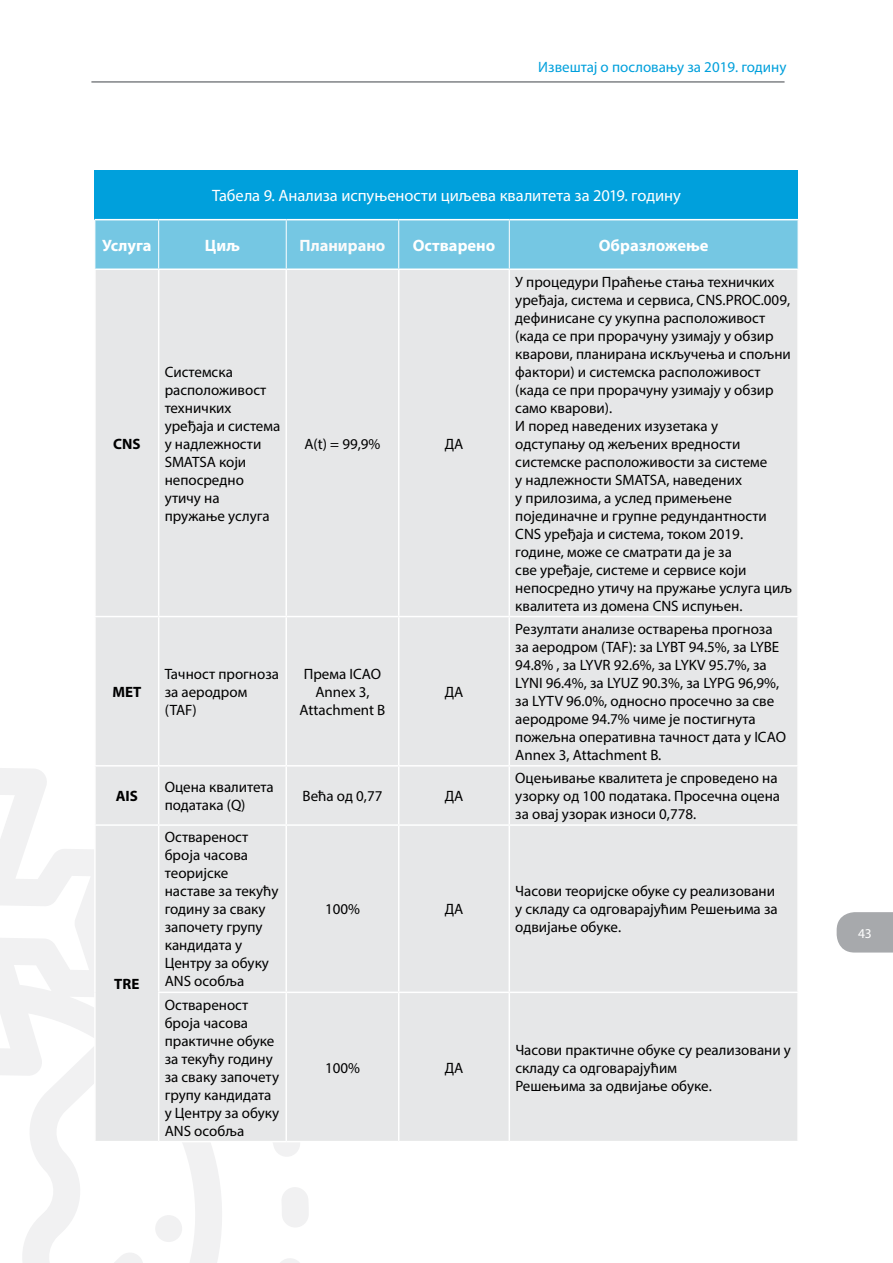
<style>
.page{position:relative;width:893px;height:1263px;background:#fff}
.page>*{position:absolute;margin:0;border:0;box-sizing:border-box;transform-origin:0 0}
.t1{font:16.5px "Myriad Pro";letter-spacing:-.005em;color:#fff}
.t2{font:700 16.5px "Myriad Pro";color:#fff}
.t3{font:700 16.5px "Myriad Pro";color:#fbfbfb}
.t4{font:15px/18px "Myriad Pro";color:#000}
.t5{font:15px "Myriad Pro";color:#00a0dc}
.t6{font:700 15px "Myriad Pro";color:#000}
.t7{font:13.5px "Myriad Pro";color:#fff}
</style>
<div class="page">
<svg style="left:0;top:768px;width:222px;height:495px"></svg>
<svg style="left:282px;top:1187px;width:27px;height:40px"></svg>
<svg style="left:280px;top:1258px;width:20px;height:5px"></svg>
<svg style="left:273px;top:1143px;width:27px;height:14px"></svg>
<svg style="left:155px;top:1215px;width:27px;height:27px"></svg>
<div style="left:95px;top:170px;width:703px;height:50px;background:#00a0dc"></div>
<div style="left:96px;top:220px;width:702px;height:48px;background:#75c7e3"></div>
<div style="left:96px;top:270px;width:701px;height:871px;background:#e6e7e8"></div>
<hr style="left:95px;top:219px;width:64px;height:1px;background:#fff">
<hr style="left:159px;top:219px;width:127px;height:1px;background:#fff">
<hr style="left:286px;top:219px;width:113px;height:1px;background:#fff">
<hr style="left:399px;top:219px;width:110px;height:1px;background:#fff">
<hr style="left:509px;top:219px;width:289px;height:1px;background:#fff">
<hr style="left:158px;top:220px;width:1px;height:48px;background:#fff">
<hr style="left:286px;top:220px;width:1px;height:48px;background:#fff">
<hr style="left:398px;top:220px;width:1px;height:48px;background:#fff">
<hr style="left:509px;top:220px;width:1px;height:48px;background:#fff">
<hr style="left:158px;top:270px;width:1px;height:346px;background:#fff">
<hr style="left:285px;top:270px;width:2px;height:346px;background:#fff">
<hr style="left:398px;top:270px;width:1px;height:346px;background:#fff">
<hr style="left:509px;top:270px;width:1px;height:346px;background:#fff">
<hr style="left:94px;top:616px;width:65px;height:1px;background:#fff">
<hr style="left:159px;top:616px;width:127px;height:1px;background:#fff">
<hr style="left:158px;top:617px;width:1px;height:148px;background:#fff">
<hr style="left:286px;top:616px;width:113px;height:1px;background:#fff">
<hr style="left:285px;top:617px;width:2px;height:148px;background:#fff">
<hr style="left:399px;top:616px;width:110px;height:1px;background:#fff">
<hr style="left:398px;top:617px;width:1px;height:148px;background:#fff">
<hr style="left:509px;top:616px;width:290px;height:1px;background:#fff">
<hr style="left:509px;top:617px;width:1px;height:148px;background:#fff">
<hr style="left:94px;top:765px;width:65px;height:1px;background:#fff">
<hr style="left:94px;top:766px;width:2px;height:58px;background:#fff">
<hr style="left:159px;top:765px;width:127px;height:1px;background:#fff">
<hr style="left:158px;top:766px;width:1px;height:58px;background:#fff">
<hr style="left:286px;top:765px;width:113px;height:1px;background:#fff">
<hr style="left:285px;top:766px;width:2px;height:58px;background:#fff">
<hr style="left:399px;top:765px;width:110px;height:1px;background:#fff">
<hr style="left:398px;top:766px;width:1px;height:58px;background:#fff">
<hr style="left:509px;top:765px;width:290px;height:1px;background:#fff">
<hr style="left:509px;top:766px;width:1px;height:58px;background:#fff">
<hr style="left:94px;top:824px;width:65px;height:2px;background:#fff">
<hr style="left:94px;top:826px;width:2px;height:166px;background:#fff">
<hr style="left:94px;top:992px;width:2px;height:149px;background:#fff">
<hr style="left:159px;top:824px;width:127px;height:2px;background:#fff">
<hr style="left:158px;top:826px;width:1px;height:165px;background:#fff">
<hr style="left:286px;top:824px;width:113px;height:2px;background:#fff">
<hr style="left:285px;top:826px;width:2px;height:165px;background:#fff">
<hr style="left:399px;top:824px;width:110px;height:2px;background:#fff">
<hr style="left:398px;top:826px;width:1px;height:165px;background:#fff">
<hr style="left:509px;top:824px;width:290px;height:2px;background:#fff">
<hr style="left:509px;top:826px;width:1px;height:165px;background:#fff">
<hr style="left:158px;top:991px;width:128px;height:2px;background:#fff">
<hr style="left:158px;top:993px;width:1px;height:148px;background:#fff">
<hr style="left:286px;top:991px;width:113px;height:2px;background:#fff">
<hr style="left:285px;top:993px;width:2px;height:148px;background:#fff">
<hr style="left:399px;top:991px;width:110px;height:2px;background:#fff">
<hr style="left:398px;top:993px;width:1px;height:148px;background:#fff">
<hr style="left:509px;top:991px;width:290px;height:2px;background:#fff">
<hr style="left:509px;top:993px;width:1px;height:148px;background:#fff">
<hr style="left:94px;top:1141px;width:65px;height:1px;background:#fff">
<hr style="left:159px;top:1141px;width:127px;height:1px;background:#fff">
<hr style="left:91px;top:81px;width:693px;height:2px;background:#808285">
<svg style="left:837px;top:912px;width:56px;height:40px;background:#abadb0"></svg>
<p class="t5" style="left:538px;top:58px;width:250px">Извештај о пословању за 2019. годину</p>
<p class="t1" style="left:212px;top:185px;width:470px">Табела 9. Анализа испуњености циљева квалитета за 2019. годину</p>
<p class="t2" style="left:102px;top:234px;width:51px">Услуга</p>
<p class="t2" style="left:205px;top:234px;width:36px">Циљ</p>
<p class="t3" style="left:299px;top:234px;width:87px">Планирано</p>
<p class="t2" style="left:413px;top:234px;width:84px">Остварено</p>
<p class="t2" style="left:599px;top:234px;width:111px">Образложење</p>
<p class="t6" style="left:113px;top:434px;width:29px">CNS</p>
<p class="t4" style="left:165px;top:362px;width:117px">Системска расположивост техничких уређаја и система у надлежности<br>SMATSA који непосредно утичу на пружање услуга</p>
<p class="t4" style="left:304px;top:434px;width:78px">A(t) = 99,9%</p>
<p class="t4" style="left:445px;top:434px;width:20px">ДА</p>
<p class="t6" style="left:112px;top:682px;width:30px">МЕТ</p>
<p class="t4" style="left:165px;top:664px;width:116px">Тачност прогноза за аеродром (TAF)</p>
<p class="t4" style="left:300px;top:664px;width:87px;text-align:center">Према ICAO<br>Annex 3,<br>Attachment B</p>
<p class="t4" style="left:445px;top:682px;width:20px">ДА</p>
<p class="t6" style="left:116px;top:786px;width:24px">AIS</p>
<p class="t4" style="left:165px;top:778px;width:111px">Оцена квалитета података (Q)</p>
<p class="t4" style="left:303px;top:787px;width:81px">Већа од 0,77</p>
<p class="t4" style="left:445px;top:787px;width:20px">ДА</p>
<p class="t6" style="left:114px;top:974px;width:27px">TRE</p>
<p class="t4" style="left:165px;top:828px;width:115px">Оствaрeнoст брoja чaсoвa тeoриjскe нaстaвe за текућу годину за сваку започету групу кандидата у<br>Центру за обуку<br>ANS особља</p>
<p class="t4" style="left:165px;top:995px;width:116px">Оствaрeнoст брoja чaсoвa практичне обуке за текућу годину за сваку започету групу кандидата у Центру за обуку<br>ANS особља</p>
<p class="t4" style="left:325px;top:900px;width:36px">100%</p>
<p class="t4" style="left:445px;top:900px;width:20px">ДА</p>
<p class="t4" style="left:325px;top:1058px;width:36px">100%</p>
<p class="t4" style="left:445px;top:1058px;width:20px">ДА</p>
<p class="t4" style="left:515px;top:272px;width:278px">У процедури Праћење стања техничких уређаја, система и сервиса, CNS.PROC.009, дефинисане су укупна расположивост (када се при прорачуну узимају у обзир кварови, планирана искључења и спољни фактори) и системска расположивост (када се при прорачуну узимају у обзир само кварови).<br>И поред наведених изузетака у<br>одступању од жељених вредности системске расположивости за системе<br>у надлежности SMATSA, наведених<br>у прилозима, а услед примењене појединачне и групне редундантности CNS уређаја и система, током 2019. године, може сe сматрати да је за<br>све уређаје, системе и сервисе који непосредно утичу на пружање услуга циљ квалитета из домена CNS испуњен.</p>
<p class="t4" style="left:515px;top:619px;width:272px">Резултати анализе oстварења прогноза за аеродром (TAF): за LYBT 94.5%, за LYBE 94.8% , за LYVR 92.6%, за LYKV 95.7%, за LYNI 96.4%, за LYUZ 90.3%, за LYPG 96,9%, за LYTV 96.0%, односно просечно за све аеродроме 94.7% чиме је постигнута пожељна оперативна тачност дата у ICAO Annex 3, Attachment B.</p>
<p class="t4" style="left:515px;top:769px;width:266px">Оцењивање квалитета је спроведено на узорку од 100 података. Просечна оцена за овај узорак износи 0,778.</p>
<p class="t4" style="left:515px;top:882px;width:264px">Часови теоријске обуке су реализовани у складу са одговарајућим Решењима за одвијање обуке.</p>
<p class="t4" style="left:515px;top:1040px;width:277px">Часови практичне обуке су реализовани у складу са одговарајућим<br>Решењима за одвијање обуке.</p>
<p class="t7" style="left:858px;top:926px;width:15px">43</p>
</div>
